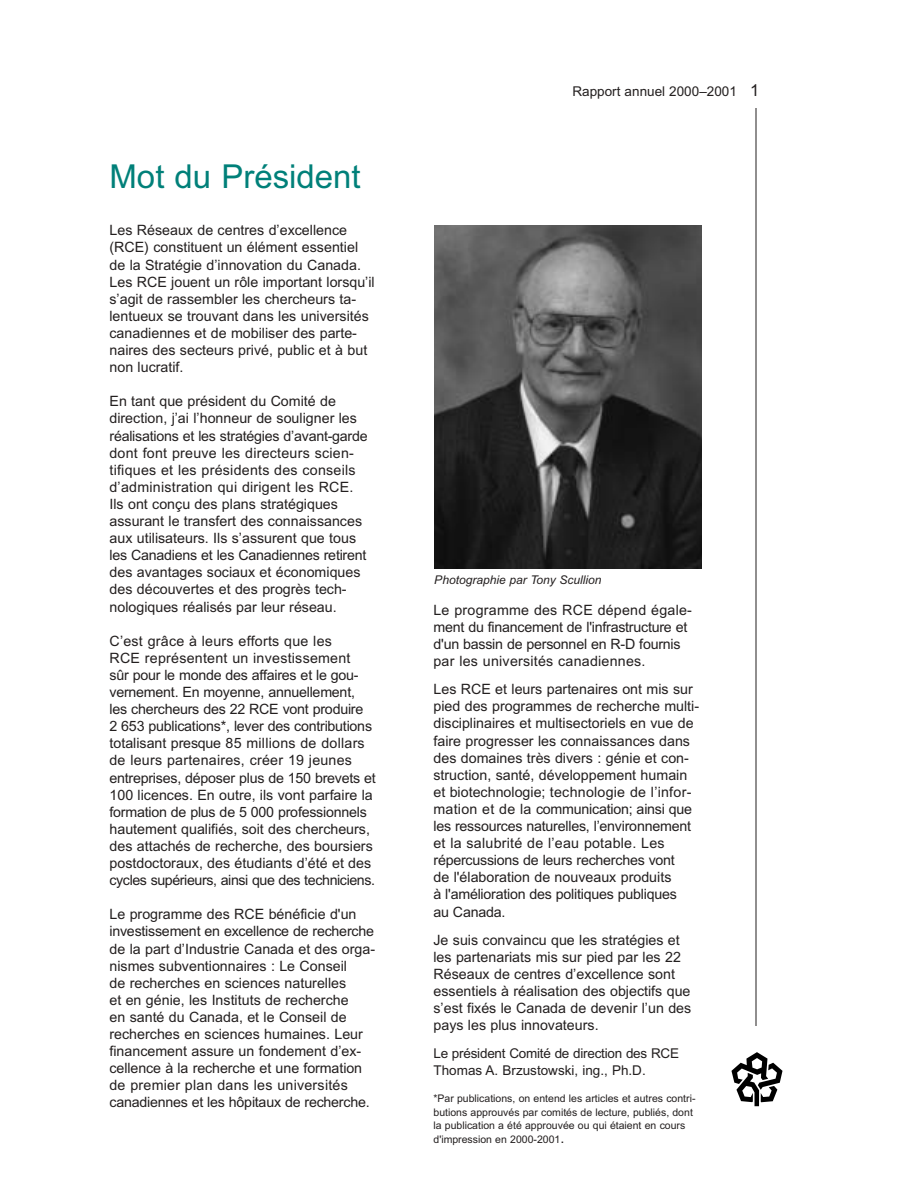
<style>
.page{position:relative;width:918px;height:1188px;background:#fff}
.page>*{position:absolute;margin:0;border:0;box-sizing:border-box;transform-origin:0 0}
.t1{font:33px "Arial";color:#008079}
.t2{font:14.25px/17.1px "Arial";color:#231f1f}
.t3{font:13.5px/16.8px "Arial";color:#231f1f}
.t4{font:italic 12px "Arial";color:#231f1f}
.t5{font:10.5px/13.5px "Arial";color:#231f1f}
.s1{font-size:16.5px}
.s2{font-size:14.25px}
</style>
<div class="page">
<svg style="left:731px;top:1052px;width:52px;height:54px"></svg>
<hr style="left:756px;top:108px;width:1px;height:918px;background:#231f1f">
<img style="left:434px;top:226px;width:268px;height:343px">
<h1 class="t1" style="left:110px;top:164px;width:253px">Mot du Président</h1>
<p class="t2" style="left:110px;top:223px;width:267px">Les Réseaux de centres d’excellence (RCE) constituent un élément essentiel de la Stratégie d’innovation du Canada.<br>Les RCE jouent un rôle important lorsqu’il s’agit de rassembler les chercheurs ta&shy;lentueux se trouvant dans les universités canadiennes et de mobiliser des parte&shy;naires des secteurs privé, public et à but non lucratif.</p>
<p class="t2" style="left:110px;top:394px;width:260px">En tant que président du Comité de direction, j’ai l’honneur de souligner les réalisations et les stratégies d’avant-garde dont font preuve les directeurs scien&shy;tifiques et les présidents des conseils d’administration qui dirigent les RCE.<br>Ils ont conçu des plans stratégiques assurant le transfert des connaissances aux utilisateurs. Ils s’assurent que tous les Canadiens et les Canadiennes retirent des avantages sociaux et économiques des découvertes et des progrès tech&shy;nologiques réalisés par leur réseau.</p>
<p class="t2" style="left:109px;top:634px;width:268px">C’est grâce à leurs efforts que les<br>RCE représentent un investissement<br>sûr pour le monde des affaires et le gou&shy;vernement. En moyenne, annuellement, les chercheurs des 22 RCE vont produire<br>2 653 publications*, lever des contributions totalisant presque 85 millions de dollars de leurs partenaires, créer 19 jeunes entreprises, déposer plus de 150 brevets et 100 licences. En outre, ils vont parfaire la formation de plus de 5 000 professionnels hautement qualifiés, soit des chercheurs, des attachés de recherche, des boursiers postdoctoraux, des étudiants d’été et des cycles supérieurs, ainsi que des techniciens.</p>
<p class="t2" style="left:109px;top:907px;width:267px">Le programme des RCE bénéficie d'un investissement en excellence de recherche de la part d’Industrie Canada et des orga&shy;nismes subventionnaires : Le Conseil<br>de recherches en sciences naturelles<br>et en génie, les Instituts de recherche<br>en santé du Canada, et le Conseil de recherches en sciences humaines. Leur financement assure un fondement d’ex&shy;cellence à la recherche et une formation de premier plan dans les universités canadiennes et les hôpitaux de recherche.</p>
<p class="t3" style="left:573px;top:84px;width:188px">Rapport annuel 2000–2001 <span class="s1">1</span></p>
<p class="t4" style="left:434px;top:575px;width:169px">Photographie par Tony Scullion</p>
<p class="t2" style="left:434px;top:602px;width:260px">Le programme des RCE dépend égale&shy;ment du financement de l'infrastructure et d'un bassin de personnel en R-D fournis par les universités canadiennes.</p>
<p class="t2" style="left:434px;top:682px;width:267px">Les RCE et leurs partenaires ont mis sur pied des programmes de recherche multi&shy;disciplinaires et multisectoriels en vue de faire progresser les connaissances dans des domaines très divers : génie et con&shy;struction, santé, développement humain et biotechnologie; technologie de l’infor&shy;mation et de la communication; ainsi que les ressources naturelles, l’environnement et la salubrité de l’eau potable. Les répercussions de leurs recherches vont<br>de l'élaboration de nouveaux produits<br>à l'amélioration des politiques publiques<br>au Canada.</p>
<p class="t2" style="left:434px;top:933px;width:259px">Je suis convaincu que les stratégies et les partenariats mis sur pied par les 22<br>Réseaux de centres d’excellence sont essentiels à réalisation des objectifs que s’est fixés le Canada de devenir l’un des pays les plus innovateurs.</p>
<p class="t3" style="left:434px;top:1046px;width:247px">Le président Comité de direction des RCE<br>Thomas A. Brzustowski, ing., Ph.D.</p>
<p class="t5" style="left:434px;top:1093px;width:264px">*Par publications, on entend les articles et autres contri&shy;butions approuvés par comités de lecture, publiés, dont la publication a été approuvée ou qui étaient en cours d'impression en 2000-2001<span class="s2">.</span></p>
</div>
